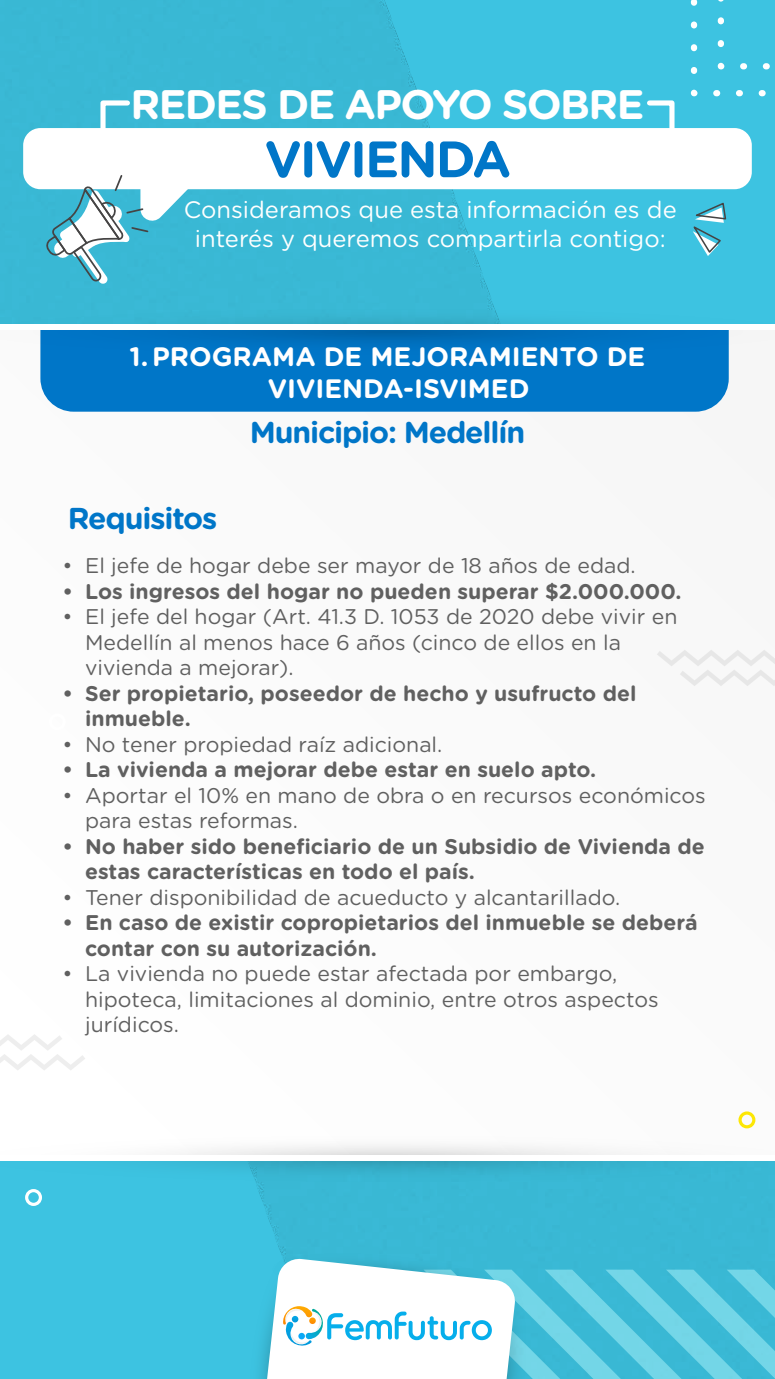
<style>
.page{position:relative;width:775px;height:1379px;background:#fff}
.page>*{position:absolute;margin:0;border:0;box-sizing:border-box;transform-origin:0 0}
.t1{font:700 51.12px "Gotham Rounded";letter-spacing:-.04em;color:#0076c8}
.t2{font:700 41.25px "Gotham Rounded";letter-spacing:-.04em;color:#fff}
.t3{font:700 30.25px "Gotham Rounded";letter-spacing:-.04em;color:#0076c8}
.t4{font:700 26.62px/32px "Gotham Rounded";color:#fff}
.t5{font:23.75px/28.5px "Gotham Rounded";color:#fff;text-align:center}
.t6{font:21.25px/25.5px "Gotham Rounded";color:#606060}
.t7{font:700 21.25px/25.5px "Gotham Rounded";color:#606060}
</style>
<div class="page">
<img style="left:0;top:0;width:775px;height:1379px">
<div style="left:0;top:324px;width:775px;height:833px;background:#fbfbfb"></div>
<div style="left:40px;top:355px;width:689px;height:57px;background:#0076c8"></div>
<svg style="left:0;top:308px;width:775px;height:47px;background:#2796cc"></svg>
<svg style="left:0;top:1147px;width:775px;height:34px"></svg>
<div style="left:0;top:1155px;width:775px;height:5px;background:#fff"></div>
<div style="left:0;top:324px;width:775px;height:6px;background:#fff"></div>
<svg style="left:657px;top:650px;width:118px;height:36px"></svg>
<svg style="left:0;top:1035px;width:85px;height:35px"></svg>
<svg style="left:713px;top:90px;width:62px;height:6px"></svg>
<svg style="left:691px;top:90px;width:6px;height:6px"></svg>
<svg style="left:691px;top:0;width:6px;height:74px"></svg>
<svg style="left:740px;top:63px;width:35px;height:6px"></svg>
<svg style="left:718px;top:63px;width:6px;height:6px"></svg>
<svg style="left:718px;top:0;width:6px;height:47px"></svg>
<div style="left:49px;top:713px;width:17px;height:17px;border:3px solid #fff;border-radius:50%"></div>
<div style="left:25px;top:1189px;width:17px;height:17px;border:3px solid #fff;border-radius:50%"></div>
<div style="left:738px;top:1111px;width:17px;height:17px;border:3px solid #fde705;border-radius:50%"></div>
<svg style="left:98px;top:98px;width:35px;height:30px"></svg>
<svg style="left:644px;top:98px;width:33px;height:30px"></svg>
<div style="left:23px;top:128px;width:729px;height:61px;background:#fff;border-radius:17px"></div>
<svg style="left:692px;top:201px;width:35px;height:55px;background:#61bfd4"></svg>
<svg style="left:44px;top:175px;width:149px;height:109px"></svg>
<svg style="left:249px;top:1252px;width:526px;height:127px"></svg>
<h2 class="t2" style="left:131px;top:74px;width:515px">REDES DE APOYO SOBRE</h2>
<h1 class="t1" style="left:265px;top:122px;width:248px">VIVIENDA</h1>
<p class="t5" style="left:184px;top:194px;width:494px">Consideramos que esta información es de interés y queremos compartirla contigo:</p>
<p class="t4" style="left:268px;top:339px;width:379px;text-indent:-138px">1.PROGRAMA DE MEJORAMIENTO DE<br>VIVIENDA-ISVIMED</p>
<h3 class="t3" style="left:250px;top:410px;width:277px">Municipio: Medellín</h3>
<h3 class="t3" style="left:68px;top:496px;width:151px">Requisitos</h3>
<p class="t6" style="left:63px;top:552px;width:575px">• El jefe de hogar debe ser mayor de 18 años de edad.</p>
<p class="t7" style="left:63px;top:577px;width:621px">• Los ingresos del hogar no pueden superar $2.000.000.</p>
<p class="t6" style="left:85px;top:603px;width:594px;text-indent:-23px">• El jefe del hogar (Art. 41.3 D. 1053 de 2020 debe vivir en<br>Medellín al menos hace 6 años (cinco de ellos en la vivienda a mejorar).</p>
<p class="t7" style="left:85px;top:679px;width:553px;text-indent:-23px">• Ser propietario, poseedor de hecho y usufructo del inmueble.</p>
<p class="t6" style="left:63px;top:730px;width:381px">• No tener propiedad raíz adicional.</p>
<p class="t7" style="left:63px;top:756px;width:535px">• La vivienda a mejorar debe estar en suelo apto.</p>
<p class="t6" style="left:85px;top:781px;width:622px;text-indent:-23px">• Aportar el 10% en mano de obra o en recursos económicos para estas reformas.</p>
<p class="t7" style="left:85px;top:832px;width:621px;text-indent:-23px">• No haber sido beneficiario de un Subsidio de Vivienda de estas características en todo el país.</p>
<p class="t6" style="left:63px;top:883px;width:559px">• Tener disponibilidad de acueducto y alcantarillado.</p>
<p class="t7" style="left:85px;top:909px;width:614px;text-indent:-23px">• En caso de existir copropietarios del inmueble se deberá contar con su autorización.</p>
<p class="t6" style="left:85px;top:960px;width:575px;text-indent:-23px">• La vivienda no puede estar afectada por embargo, hipoteca, limitaciones al dominio, entre otros aspectos jurídicos.</p>
</div>
